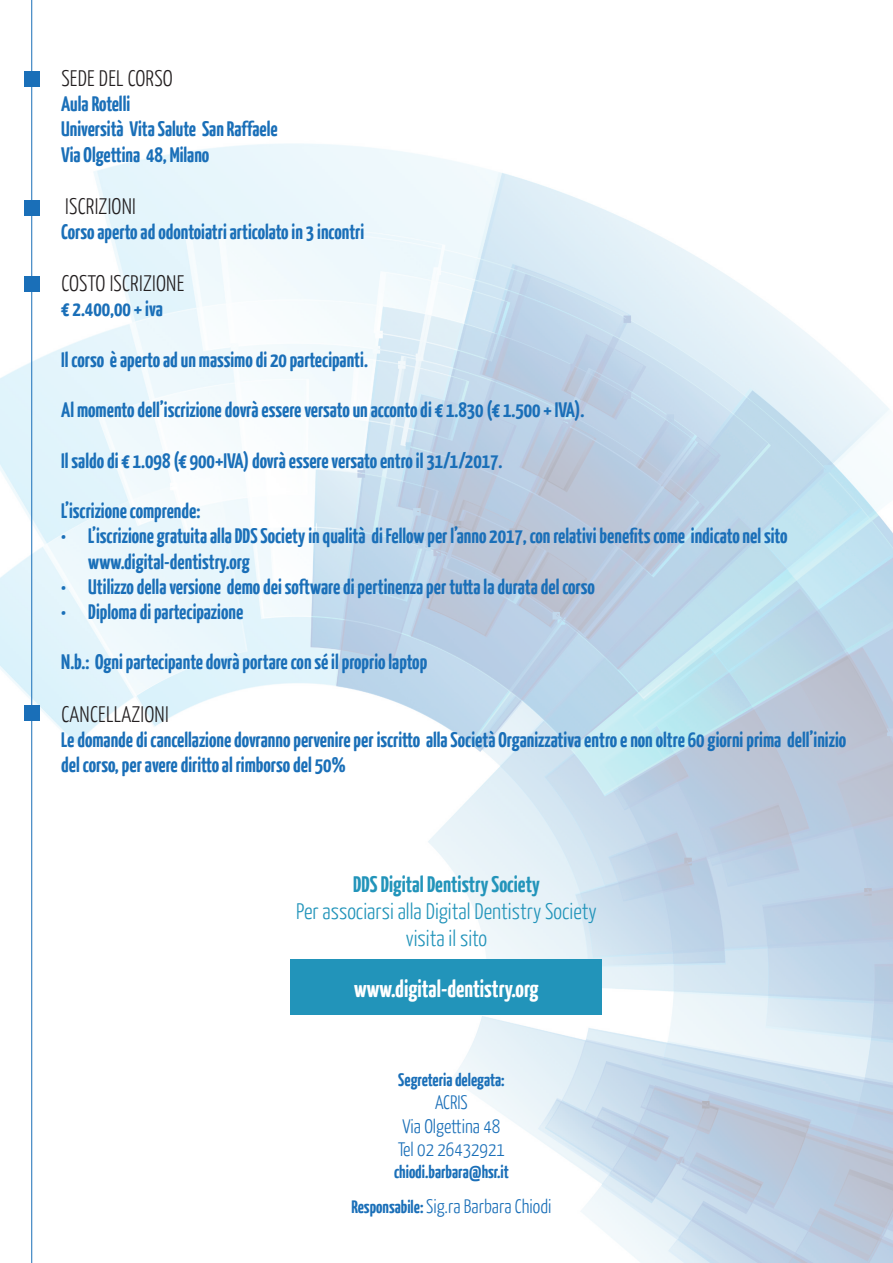
<style>
.page{position:relative;width:893px;height:1263px;background:#fff}
.page>*{position:absolute;margin:0;border:0;box-sizing:border-box;transform-origin:0 0}
.t1{font:700 24px "Yanone Kaffeesatz";color:#fff}
.t2{font:300 22.5px "Yanone Kaffeesatz";color:#2294ba}
.t3{font:300 22.5px "Yanone Kaffeesatz";letter-spacing:.01em;color:#231f20}
.t4{font:700 22.5px "Yanone Kaffeesatz";color:#2294ba}
.t5{font:700 21px/25.2px "Yanone Kaffeesatz";color:#1a6fb8}
.t6{font:300 19.5px "Yanone Kaffeesatz";color:#1a6fb8}
.t7{font:700 18px "Yanone Kaffeesatz";color:#1a6fb8}
.s1{font-weight:700;font-size:18px}
</style>
<div class="page">
<img style="left:0;top:140px;width:893px;height:1123px">
<div style="left:291px;top:959px;width:311px;height:55px;background:#2294ba"></div>
<div style="left:24px;top:705px;width:16px;height:15px;background:#1a6fb8"></div>
<div style="left:24px;top:276px;width:16px;height:16px;background:#1a6fb8"></div>
<div style="left:24px;top:200px;width:16px;height:15px;background:#1a6fb8"></div>
<div style="left:24px;top:71px;width:16px;height:16px;background:#1a6fb8"></div>
<hr style="left:31px;top:0;width:1px;height:1263px;background:#1a6fb8">
<p class="t3" style="left:61px;top:64px;width:113px">SEDE DEL CORSO</p>
<p class="t5" style="left:61px;top:90px;width:70px">Aula Rotelli</p>
<p class="t5" style="left:61px;top:116px;width:218px">Università Vita Salute San Raffaele</p>
<p class="t5" style="left:61px;top:141px;width:150px">Via Olgettina 48, Milano</p>
<p class="t3" style="left:65px;top:192px;width:72px">ISCRIZIONI</p>
<p class="t5" style="left:61px;top:218px;width:304px">Corso aperto ad odontoiatri articolato in 3 incontri</p>
<p class="t3" style="left:61px;top:269px;width:124px">COSTO ISCRIZIONE</p>
<p class="t5" style="left:61px;top:296px;width:103px">€ 2.400,00 + iva</p>
<p class="t5" style="left:61px;top:346px;width:308px">Il corso è aperto ad un massimo di 20 partecipanti.</p>
<p class="t5" style="left:61px;top:396px;width:525px">Al momento dell’iscrizione dovrà essere versato un acconto di € 1.830 (€ 1.500 + IVA).</p>
<p class="t5" style="left:61px;top:447px;width:443px">Il saldo di € 1.098 (€ 900+IVA) dovrà essere versato entro il 31/1/2017.</p>
<p class="t5" style="left:61px;top:497px;width:141px">L’iscrizione comprende:</p>
<p class="t5" style="left:88px;top:522px;width:701px;text-indent:-27px">• L’iscrizione gratuita alla DDS Society in qualità di Fellow per l’anno 2017, con relativi benefits come indicato nel sito www.digital-dentistry.org</p>
<p class="t5" style="left:61px;top:573px;width:535px">• Utilizzo della versione demo dei software di pertinenza per tutta la durata del corso</p>
<p class="t5" style="left:61px;top:598px;width:183px">• Diploma di partecipazione</p>
<p class="t5" style="left:61px;top:648px;width:368px">N.b.: Ogni partecipante dovrà portare con sé il proprio laptop</p>
<p class="t3" style="left:61px;top:700px;width:109px">CANCELLAZIONI</p>
<p class="t5" style="left:61px;top:726px;width:786px">Le domande di cancellazione dovranno pervenire per iscritto alla Società Organizzativa entro e non oltre 60 giorni prima dell’inizio del corso, per avere diritto al rimborso del 50%</p>
<p class="t4" style="left:353px;top:870px;width:188px">DDS Digital Dentistry Society</p>
<p class="t2" style="left:296px;top:897px;width:302px">Per associarsi alla Digital Dentistry Society</p>
<p class="t2" style="left:406px;top:924px;width:83px">visita il sito</p>
<p class="t1" style="left:354px;top:972px;width:186px">www.digital-dentistry.org</p>
<p class="t7" style="left:398px;top:1068px;width:108px">Segreteria delegata:</p>
<p class="t6" style="left:435px;top:1090px;width:34px">ACRIS</p>
<p class="t6" style="left:403px;top:1114px;width:99px">Via Olgettina 48</p>
<p class="t6" style="left:398px;top:1137px;width:108px">Tel 02 26432921</p>
<p class="t7" style="left:394px;top:1160px;width:116px">chiodi.barbara@hsr.it</p>
<p class="t6" style="left:351px;top:1194px;width:202px"><span class="s1">Responsabile:</span>Sig.ra Barbara Chiodi</p>
</div>
